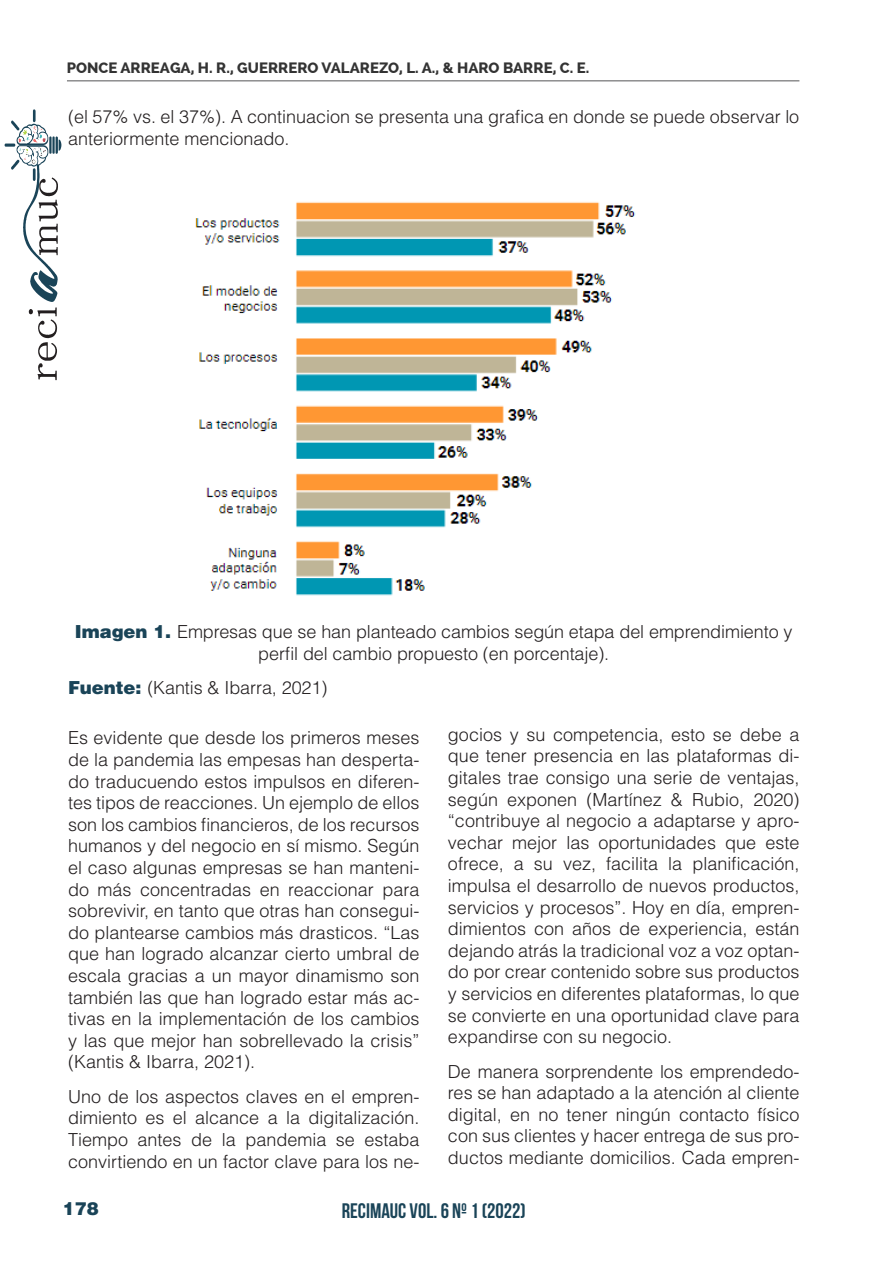
<style>
.page{position:relative;width:893px;height:1263px;background:#fff}
.page>*{position:absolute;margin:0;border:0;box-sizing:border-box;transform-origin:0 0}
.t1{font:700 21px "Bebas Neue";color:#1a4458}
.t2{font:300 18px/21.6px "Helvetica LT Std";color:#231f20;text-align:justify}
.t3{font:900 18px "Helvetica LT Std";color:#1a4458}
.t4{font:800 15px "Raleway";color:#333}
.s1{font-weight:900;color:#1a4458}
</style>
<div class="page">
<hr style="left:67px;top:80px;width:732px;height:1px;background:#545557">
<svg style="left:5px;top:109px;width:57px;height:271px"></svg>
<img style="left:195px;top:202px;width:441px;height:394px">
<p class="t4" style="left:67px;top:59px;width:524px">PONCE ARREAGA, H. R., GUERRERO VALAREZO, L. A., &amp; HARO BARRE, C. E.</p>
<p class="t2" style="left:68px;top:106px;width:733px">(el 57% vs. el 37%). A continuacion se presenta una grafica en donde se puede observar lo anteriormente mencionado.</p>
<p class="t2" style="left:75px;top:621px;width:719px;text-align:center"><span class="s1">Imagen 1.</span> Empresas que se han planteado cambios según etapa del emprendimiento y perfil del cambio propuesto (en porcentaje).</p>
<p class="t2" style="left:68px;top:677px;width:261px"><span class="s1">Fuente:</span> (Kantis &amp; Ibarra, 2021)</p>
<p class="t2" style="left:448px;top:723px;width:353px">gocios y su competencia, esto se debe a que tener presencia en las plataformas di&shy;gitales trae consigo una serie de ventajas, según exponen (Martínez &amp; Rubio, 2020) “contribuye al negocio a adaptarse y apro&shy;vechar mejor las oportunidades que este ofrece, a su vez, facilita la planificación, impulsa el desarrollo de nuevos productos, servicios y procesos”. Hoy en día, empren&shy;dimientos con años de experiencia, están dejando atrás la tradicional voz a voz optan&shy;do por crear contenido sobre sus productos y servicios en diferentes plataformas, lo que se convierte en una oportunidad clave para expandirse con su negocio.</p>
<p class="t2" style="left:448px;top:1060px;width:353px">De manera sorprendente los emprendedo&shy;res se han adaptado a la atención al cliente digital, en no tener ningún contacto físico con sus clientes y hacer entrega de sus pro&shy;ductos mediante domicilios. Cada empren-</p>
<p class="t2" style="left:68px;top:727px;width:353px">Es evidente que desde los primeros meses de la pandemia las empesas han desperta&shy;do traducuendo estos impulsos en diferen&shy;tes tipos de reacciones. Un ejemplo de ellos son los cambios financieros, de los recursos humanos y del negocio en sí mismo. Según el caso algunas empresas se han manteni&shy;do más concentradas en reaccionar para sobrevivir, en tanto que otras han consegui&shy;do plantearse cambios más drasticos. “Las que han logrado alcanzar cierto umbral de escala gracias a un mayor dinamismo son también las que han logrado estar más ac&shy;tivas en la implementación de los cambios y las que mejor han sobrellevado la crisis” (Kantis &amp; Ibarra, 2021).</p>
<p class="t2" style="left:68px;top:1085px;width:353px">Uno de los aspectos claves en el empren&shy;dimiento es el alcance a la digitalización.<br>Tiempo antes de la pandemia se estaba convirtiendo en un factor clave para los ne-</p>
<p class="t3" style="left:63px;top:1197px;width:38px">178</p>
<p class="t1" style="left:342px;top:1199px;width:185px">RECIMAUC VOL. 6 Nº 1 (2022)</p>
</div>
